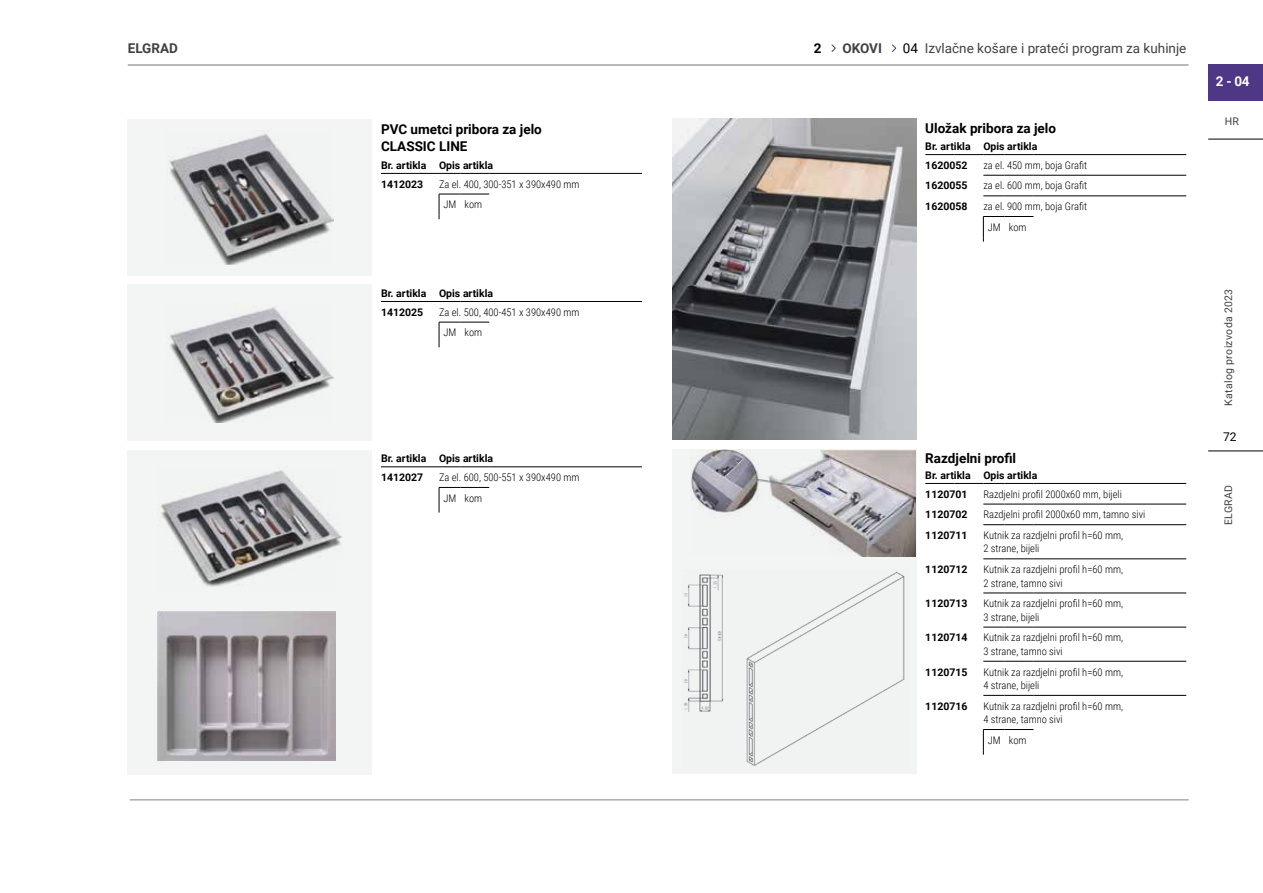
<style>
.page{position:relative;width:1263px;height:893px;background:#fff}
.page>*{position:absolute;margin:0;border:0;box-sizing:border-box;transform-origin:0 0}
.t1{font:700 13.5px/16.5px "Roboto";color:#000}
.t2{font:13.5px "Roboto";color:#414042}
.t3{font:700 13.5px "Roboto";color:#414042}
.t4{font:700 13.5px "Roboto";color:#fff}
.t5{font:12px "Roboto";color:#000}
.t6{font:300 10.5px/13.5px "Roboto Condensed";color:#000}
.t7{font:700 10.5px/18.9px "Roboto";color:#000}
.t8{font:10.5px "Roboto";letter-spacing:.03em;color:#414042}
.s1{color:#000}
</style>
<div class="page">
<svg style="left:831px;top:44px;width:5px;height:8px"></svg>
<svg style="left:892px;top:44px;width:5px;height:8px"></svg>
<hr style="left:128px;top:64px;width:1060px;height:2px;background:#808285">
<hr style="left:1208px;top:139px;width:55px;height:1px;background:#000">
<hr style="left:1208px;top:451px;width:55px;height:1px;background:#000">
<div style="left:1208px;top:64px;width:55px;height:36px;background:#4e3784"></div>
<hr style="left:130px;top:800px;width:1058px;height:1px;background:#808285">
<svg style="left:925px;top:154px;width:108px;height:1px"></svg>
<hr style="left:1033px;top:154px;width:153px;height:1px;background:#000">
<svg style="left:983px;top:175px;width:50px;height:1px"></svg>
<hr style="left:1033px;top:175px;width:153px;height:1px;background:#000">
<svg style="left:983px;top:196px;width:50px;height:1px"></svg>
<hr style="left:1033px;top:196px;width:153px;height:1px;background:#000">
<svg style="left:983px;top:216px;width:50px;height:26px"></svg>
<img style="left:672px;top:119px;width:244px;height:320px">
<div style="left:672px;top:449px;width:244px;height:325px;background:#f3f4f4"></div>
<svg style="left:925px;top:483px;width:108px;height:1px"></svg>
<hr style="left:1033px;top:483px;width:153px;height:1px;background:#000">
<svg style="left:983px;top:504px;width:50px;height:1px"></svg>
<hr style="left:1033px;top:504px;width:153px;height:1px;background:#000">
<svg style="left:983px;top:524px;width:50px;height:1px"></svg>
<hr style="left:1033px;top:524px;width:153px;height:1px;background:#000">
<svg style="left:983px;top:559px;width:50px;height:1px"></svg>
<hr style="left:1033px;top:559px;width:153px;height:1px;background:#000">
<svg style="left:983px;top:593px;width:50px;height:1px"></svg>
<hr style="left:1033px;top:593px;width:153px;height:1px;background:#000">
<svg style="left:983px;top:627px;width:50px;height:1px"></svg>
<hr style="left:1033px;top:627px;width:153px;height:1px;background:#000">
<svg style="left:983px;top:661px;width:50px;height:1px"></svg>
<hr style="left:1033px;top:661px;width:153px;height:1px;background:#000">
<svg style="left:983px;top:695px;width:50px;height:1px"></svg>
<hr style="left:1033px;top:695px;width:153px;height:1px;background:#000">
<svg style="left:983px;top:729px;width:50px;height:26px"></svg>
<img style="left:691px;top:449px;width:224px;height:108px">
<img style="left:684px;top:571px;width:221px;height:195px">
<div style="left:128px;top:119px;width:244px;height:156px;background:#f3f4f4"></div>
<svg style="left:381px;top:173px;width:108px;height:1px"></svg>
<hr style="left:489px;top:173px;width:153px;height:1px;background:#000">
<svg style="left:439px;top:194px;width:50px;height:25px"></svg>
<img style="left:168px;top:130px;width:165px;height:134px">
<div style="left:128px;top:284px;width:244px;height:157px;background:#f3f4f4"></div>
<svg style="left:381px;top:301px;width:108px;height:1px"></svg>
<hr style="left:489px;top:301px;width:153px;height:1px;background:#000">
<svg style="left:439px;top:322px;width:50px;height:25px"></svg>
<img style="left:170px;top:307px;width:163px;height:115px">
<div style="left:128px;top:450px;width:244px;height:324px;background:#f3f4f4"></div>
<svg style="left:381px;top:467px;width:108px;height:1px"></svg>
<hr style="left:489px;top:467px;width:153px;height:1px;background:#000">
<svg style="left:439px;top:487px;width:50px;height:26px"></svg>
<img style="left:157px;top:470px;width:185px;height:117px">
<img style="left:157px;top:611px;width:178px;height:150px">
<p class="t3" style="left:128px;top:38px;width:52px">ELGRAD</p>
<p class="t1" style="left:814px;top:39px;width:9px">2</p>
<p class="t3" style="left:842px;top:38px;width:41px">OKOVI</p>
<p class="t2" style="left:903px;top:38px;width:285px"><span class="s1">04</span> Izvlačne košare i prateći program za kuhinje</p>
<p class="t1" style="left:381px;top:121px;width:162px">PVC umetci pribora za jelo<br>CLASSIC LINE</p>
<p class="t7" style="left:381px;top:155px;width:114px">Br. artikla Opis artikla<br>1412023</p>
<p class="t6" style="left:443px;top:173px;width:138px;line-height:20.7px;text-indent:-4px">Za el. 400, 300-351 x 390x490 mm<br>JM kom</p>
<p class="t7" style="left:381px;top:283px;width:114px">Br. artikla Opis artikla<br>1412025</p>
<p class="t6" style="left:443px;top:301px;width:138px;line-height:20.7px;text-indent:-4px">Za el. 500, 400-451 x 390x490 mm<br>JM kom</p>
<p class="t7" style="left:381px;top:449px;width:114px">Br. artikla Opis artikla<br>1412027</p>
<p class="t6" style="left:443px;top:467px;width:138px;line-height:20.7px;text-indent:-4px">Za el. 600, 500-551 x 390x490 mm<br>JM kom</p>
<p class="t1" style="left:925px;top:120px;width:132px">Uložak pribora za jelo</p>
<p class="t7" style="left:925px;top:136px;width:114px">Br. artikla Opis artikla<br>1620052</p>
<p class="t6" style="left:983px;top:158px;width:105px">za el. 450 mm, boja Grafit</p>
<p class="t7" style="left:925px;top:176px;width:44px">1620055</p>
<p class="t6" style="left:983px;top:179px;width:105px">za el. 600 mm, boja Grafit</p>
<p class="t7" style="left:925px;top:197px;width:44px">1620058</p>
<p class="t6" style="left:988px;top:196px;width:101px;line-height:20.7px;text-indent:-4px">za el. 900 mm, boja Grafit<br>JM kom</p>
<p class="t1" style="left:925px;top:449px;width:92px">Razdjelni profil</p>
<p class="t7" style="left:925px;top:465px;width:114px">Br. artikla Opis artikla<br>1120701</p>
<p class="t6" style="left:983px;top:487px;width:140px">Razdjelni profil 2000x60 mm, bijeli</p>
<p class="t7" style="left:925px;top:505px;width:44px">1120702</p>
<p class="t6" style="left:983px;top:507px;width:163px">Razdjelni profil 2000x60 mm, tamno sivi</p>
<p class="t7" style="left:925px;top:525px;width:44px">1120711</p>
<p class="t6" style="left:983px;top:528px;width:141px">Kutnik za razdjelni profil h=60 mm,<br>2 strane, bijeli</p>
<p class="t7" style="left:925px;top:559px;width:44px">1120712</p>
<p class="t6" style="left:983px;top:562px;width:141px">Kutnik za razdjelni profil h=60 mm,<br>2 strane, tamno sivi</p>
<p class="t7" style="left:925px;top:594px;width:44px">1120713</p>
<p class="t6" style="left:983px;top:596px;width:141px">Kutnik za razdjelni profil h=60 mm,<br>3 strane, bijeli</p>
<p class="t7" style="left:925px;top:628px;width:44px">1120714</p>
<p class="t6" style="left:983px;top:630px;width:141px">Kutnik za razdjelni profil h=60 mm,<br>3 strane, tamno sivi</p>
<p class="t7" style="left:925px;top:662px;width:44px">1120715</p>
<p class="t6" style="left:983px;top:665px;width:141px">Kutnik za razdjelni profil h=60 mm,<br>4 strane, bijeli</p>
<p class="t7" style="left:925px;top:696px;width:44px">1120716</p>
<p class="t6" style="left:983px;top:699px;width:141px">Kutnik za razdjelni profil h=60 mm,<br>4 strane, tamno sivi</p>
<p class="t6" style="left:988px;top:733px;width:40px">JM kom</p>
<p class="t4" style="left:1216px;top:71px;width:35px">2 - 04</p>
<p class="t8" style="left:1225px;top:114px;width:16px">HR</p>
<p class="t8" style="left:1221px;top:406px;width:118px;rotate:-90deg">Katalog proizvoda 2023</p>
<p class="t5" style="left:1223px;top:428px;width:15px">72</p>
<p class="t8" style="left:1221px;top:525px;width:42px;rotate:-90deg">ELGRAD</p>
</div>
